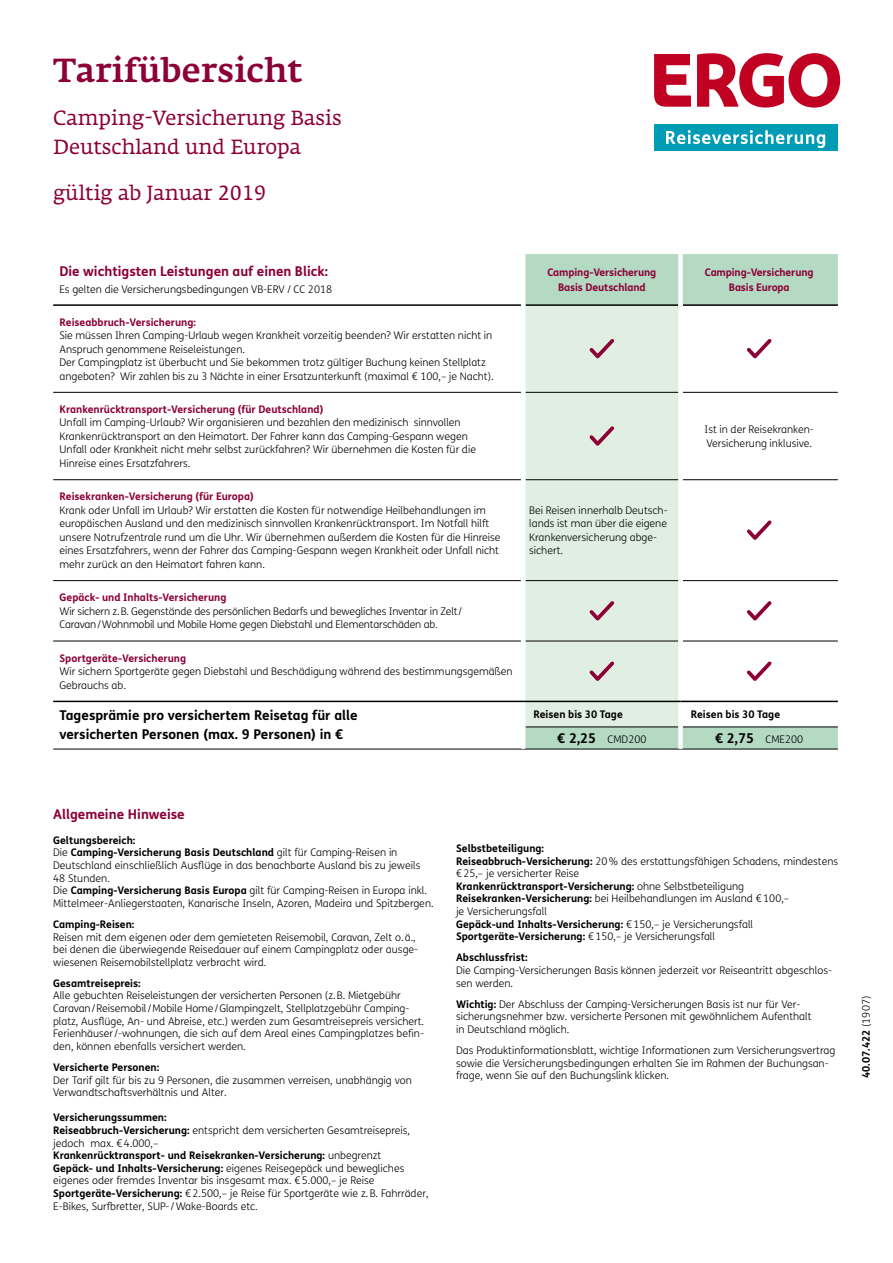
<style>
.page{position:relative;width:893px;height:1263px;background:#fff}
.page>*{position:absolute;margin:0;border:0;box-sizing:border-box;transform-origin:0 0}
.t1{font:500 33px "Fedra Serif A Pro";letter-spacing:.01em;color:#8c0037}
.t2{font:20.25px/28.7px "Fedra Serif A Pro";color:#8c0037}
.t3{font:700 13.5px/19.2px "FS Me";color:#000}
.t4{font:700 13.5px "FS Me";color:#8c0037}
.t5{font:300 10.5px/12.6px "FS Me";color:#000}
.t6{font:700 10.5px/14.4px "FS Me";color:#8c0037;text-align:center}
.t7{font:700 10.5px "FS Me";color:#000}
.s1{font-weight:700;font-size:13.5px}
.s2{font-weight:700}
.s3{font-weight:300}
</style>
<div class="page">
<svg style="left:525px;top:254px;width:313px;height:495px"></svg>
<div style="left:525px;top:306px;width:153px;height:421px;background:#e1efe2"></div>
<hr style="left:53px;top:304px;width:468px;height:2px;background:#000">
<hr style="left:525px;top:304px;width:153px;height:2px;background:#000">
<hr style="left:683px;top:304px;width:155px;height:2px;background:#000">
<hr style="left:53px;top:392px;width:468px;height:1px;background:#000">
<hr style="left:525px;top:392px;width:153px;height:1px;background:#000">
<hr style="left:683px;top:392px;width:155px;height:1px;background:#000">
<hr style="left:53px;top:479px;width:468px;height:1px;background:#000">
<hr style="left:525px;top:479px;width:153px;height:1px;background:#000">
<hr style="left:683px;top:479px;width:155px;height:1px;background:#000">
<hr style="left:53px;top:580px;width:468px;height:1px;background:#000">
<hr style="left:525px;top:580px;width:153px;height:1px;background:#000">
<hr style="left:683px;top:580px;width:155px;height:1px;background:#000">
<hr style="left:53px;top:641px;width:468px;height:1px;background:#000">
<hr style="left:525px;top:641px;width:153px;height:1px;background:#000">
<hr style="left:683px;top:641px;width:155px;height:1px;background:#000">
<hr style="left:525px;top:727px;width:153px;height:1px;background:#000">
<hr style="left:683px;top:727px;width:155px;height:1px;background:#000">
<hr style="left:53px;top:749px;width:470px;height:1px;background:#000">
<hr style="left:523px;top:749px;width:157px;height:1px;background:#000">
<hr style="left:680px;top:749px;width:158px;height:1px;background:#000">
<div style="left:678px;top:254px;width:5px;height:51px;background:#fff"></div>
<div style="left:678px;top:305px;width:5px;height:87px;background:#fff"></div>
<div style="left:678px;top:392px;width:5px;height:88px;background:#fff"></div>
<div style="left:678px;top:480px;width:5px;height:101px;background:#fff"></div>
<div style="left:678px;top:581px;width:5px;height:60px;background:#fff"></div>
<div style="left:678px;top:641px;width:5px;height:60px;background:#fff"></div>
<div style="left:678px;top:702px;width:5px;height:25px;background:#fff"></div>
<div style="left:678px;top:727px;width:5px;height:22px;background:#fff"></div>
<hr style="left:53px;top:701px;width:470px;height:1px;background:#000">
<hr style="left:523px;top:701px;width:157px;height:1px;background:#000">
<hr style="left:680px;top:701px;width:158px;height:1px;background:#000">
<svg style="left:586px;top:335px;width:32px;height:27px"></svg>
<svg style="left:743px;top:335px;width:32px;height:27px"></svg>
<svg style="left:586px;top:423px;width:32px;height:26px"></svg>
<svg style="left:743px;top:517px;width:32px;height:26px"></svg>
<svg style="left:586px;top:598px;width:32px;height:26px"></svg>
<svg style="left:743px;top:598px;width:32px;height:26px"></svg>
<svg style="left:586px;top:658px;width:32px;height:26px"></svg>
<svg style="left:743px;top:658px;width:32px;height:26px"></svg>
<svg style="left:697px;top:53px;width:143px;height:55px"></svg>
<svg style="left:654px;top:54px;width:37px;height:53px"></svg>
<div style="left:654px;top:124px;width:183px;height:27px;background:#009bb4"></div>
<svg style="left:666px;top:130px;width:159px;height:18px"></svg>
<h1 class="t1" style="left:53px;top:51px;width:251px">Tarifübersicht</h1>
<h2 class="t2" style="left:53px;top:104px;width:290px">Camping-Versicherung Basis<br>Deutschland und Europa</h2>
<h2 class="t2" style="left:53px;top:179px;width:215px">gültig ab Januar 2019</h2>
<p class="t4" style="left:60px;top:261px;width:270px">Die wichtigsten Leistungen auf einen Blick:</p>
<p class="t5" style="left:60px;top:282px;width:274px">Es gelten die Versicherungsbedingungen VB-ERV / CC 2018</p>
<p class="t6" style="left:547px;top:265px;width:110px">Camping-Versicherung<br>Basis Deutschland</p>
<p class="t6" style="left:705px;top:265px;width:110px">Camping-Versicherung<br>Basis Europa</p>
<p class="t6" style="left:60px;top:314px;width:138px">Reiseabbruch-Versicherung:</p>
<p class="t5" style="left:60px;top:328px;width:436px;line-height:13.5px">Sie müssen Ihren Camping-Urlaub wegen Krankheit vorzeitig beenden? Wir erstatten nicht in Anspruch genommene Reiseleistungen.<br>Der Campingplatz ist überbucht und Sie bekommen trotz gültiger Buchung keinen Stellplatz angeboten? Wir zahlen bis zu 3 Nächte in einer Ersatzunterkunft (maximal € 100,– je Nacht).</p>
<p class="t6" style="left:60px;top:401px;width:265px">Krankenrücktransport-Versicherung (für Deutschland)</p>
<p class="t5" style="left:60px;top:416px;width:418px;line-height:13.5px">Unfall im Camping-Urlaub? Wir organisieren und bezahlen den medizinisch sinnvollen Krankenrücktransport an den Heimatort. Der Fahrer kann das Camping-Gespann wegen Unfall oder Krankheit nicht mehr selbst zurückfahren? Wir übernehmen die Kosten für die Hinreise eines Ersatzfahrers.</p>
<p class="t5" style="left:705px;top:422px;width:111px;line-height:13.5px">Ist in der Reisekranken-<br>Versicherung inklusive.</p>
<p class="t6" style="left:60px;top:489px;width:196px">Reisekranken-Versicherung (für Europa)</p>
<p class="t5" style="left:60px;top:503px;width:443px;line-height:13.5px">Krank oder Unfall im Urlaub? Wir erstatten die Kosten für notwendige Heilbehandlungen im europäischen Ausland und den medizinisch sinnvollen Krankenrücktransport. Im Notfall hilft unsere Notrufzentrale rund um die Uhr. Wir übernehmen außerdem die Kosten für die Hinreise eines Ersatzfahrers, wenn der Fahrer das Camping-Gespann wegen Krankheit oder Unfall nicht mehr zurück an den Heimatort fahren kann.</p>
<p class="t5" style="left:529px;top:503px;width:140px;line-height:13.5px">Bei Reisen innerhalb Deutsch&shy;lands ist man über die eigene<br>Krankenversicherung abge&shy;sichert.</p>
<p class="t6" style="left:60px;top:590px;width:169px">Gepäck- und Inhalts-Versicherung</p>
<p class="t5" style="left:60px;top:604px;width:404px;line-height:13.5px">Wir sichern z.B. Gegenstände des persönlichen Bedarfs und bewegliches Inventar in Zelt/<br>Caravan/Wohnmobil und Mobile Home gegen Diebstahl und Elementarschäden ab.</p>
<p class="t6" style="left:60px;top:650px;width:128px">Sportgeräte-Versicherung</p>
<p class="t5" style="left:60px;top:664px;width:455px;line-height:13.5px">Wir sichern Sportgeräte gegen Diebstahl und Beschädigung während des bestimmungsgemäßen<br>Gebrauchs ab.</p>
<p class="t3" style="left:60px;top:705px;width:300px">Tagesprämie pro versichertem Reisetag für alle versicherten Personen (max. 9 Personen) in €</p>
<p class="t7" style="left:533px;top:706px;width:91px">Reisen bis 30 Tage</p>
<p class="t7" style="left:691px;top:706px;width:91px">Reisen bis 30 Tage</p>
<p class="t5" style="left:557px;top:733px;width:91px"><span class="s1">€ 2,25</span> CMD200</p>
<p class="t5" style="left:715px;top:733px;width:89px"><span class="s1">€ 2,75</span> CME200</p>
<p class="t4" style="left:53px;top:803px;width:133px">Allgemeine Hinweise</p>
<p class="t5" style="left:53px;top:833px;width:382px"><span class="s2">Geltungsbereich:<br></span>Die <span class="s2">Camping-Versicherung Basis Deutschland</span> gilt für Camping-Reisen in Deutschland einschließlich Ausflüge in das benachbarte Ausland bis zu jeweils 48 Stunden.<br>Die <span class="s2">Camping-Versicherung Basis Europa</span> gilt für Camping-Reisen in Europa inkl.<br>Mittelmeer-Anliegerstaaten, Kanarische Inseln, Azoren, Madeira und Spitzbergen.</p>
<p class="t7" style="left:53px;top:916px;width:83px">Camping-Reisen:</p>
<p class="t5" style="left:53px;top:930px;width:367px">Reisen mit dem eigenen oder dem gemieteten Reisemobil, Caravan, Zelt o.ä., bei denen die überwiegende Reisedauer auf einem Campingplatz oder ausge&shy;wiesenen Reisemobilstellplatz verbracht wird.</p>
<p class="t7" style="left:53px;top:975px;width:89px">Gesamtreisepreis:</p>
<p class="t5" style="left:53px;top:989px;width:373px">Alle gebuchten Reiseleistungen der versicherten Personen (z.B. Mietgebühr Caravan/Reisemobil/Mobile Home/Glampingzelt, Stellplatzgebühr Camping&shy;platz, Ausflüge, An- und Abreise, etc.) werden zum Gesamtreisepreis versichert.<br>Ferienhäuser/-wohnungen, die sich auf dem Areal eines Campingplatzes befin&shy;den, können ebenfalls versichert werden.</p>
<p class="t7" style="left:53px;top:1059px;width:108px">Versicherte Personen:</p>
<p class="t5" style="left:53px;top:1073px;width:360px">Der Tarif gilt für bis zu 9 Personen, die zusammen verreisen, unabhängig von<br>Verwandtschaftsverhältnis und Alter.</p>
<p class="t5" style="left:53px;top:1111px;width:377px"><span class="s2">Versicherungssummen:<br>Reiseabbruch-Versicherung:</span> entspricht dem versicherten Gesamtreisepreis, jedoch max. €4.000,–<br><span class="s2">Krankenrücktransport- und Reisekranken-Versicherung:</span> unbegrenzt<br><span class="s2">Gepäck- und Inhalts-Versicherung:</span> eigenes Reisegepäck und bewegliches eigenes oder fremdes Inventar bis insgesamt max. €5.000,– je Reise <span class="s2">Sportgeräte-Versicherung:</span> €2.500,– je Reise für Sportgeräte wie z.B. Fahrräder, E-Bikes, Surfbretter, SUP-/Wake-Boards etc.</p>
<p class="t5" style="left:456px;top:842px;width:384px"><span class="s2">Selbstbeteiligung:<br>Reiseabbruch-Versicherung:</span> 20% des erstattungsfähigen Schadens, mindestens €25,– je versicherter Reise<br><span class="s2">Krankenrücktransport-Versicherung:</span> ohne Selbstbeteiligung <span class="s2">Reisekranken-Versicherung:</span> bei Heilbehandlungen im Ausland €100,–<br>je Versicherungsfall<br><span class="s2">Gepäck-und Inhalts-Versicherung:</span> €150,– je Versicherungsfall <span class="s2">Sportgeräte-Versicherung:</span> €150,– je Versicherungsfall</p>
<p class="t7" style="left:456px;top:949px;width:73px">Abschlussfrist:</p>
<p class="t5" style="left:456px;top:964px;width:378px">Die Camping-Versicherungen Basis können jederzeit vor Reiseantritt abgeschlos&shy;sen werden.</p>
<p class="t5" style="left:456px;top:997px;width:357px"><span class="s2">Wichtig:</span> Der Abschluss der Camping-Versicherungen Basis ist nur für Ver&shy;sicherungsnehmer bzw. versicherte Personen mit gewöhnlichem Aufenthalt in Deutschland möglich.</p>
<p class="t5" style="left:456px;top:1044px;width:381px">Das Produktinformationsblatt, wichtige Informationen zum Versicherungsvertrag sowie die Versicherungsbedingungen erhalten Sie im Rahmen der Buchungsan&shy;frage, wenn Sie auf den Buchungslink klicken.</p>
<p class="t7" style="left:858px;top:1078px;width:84px;rotate:-90deg">40.07.422 <span class="s3">(1907)</span></p>
</div>
